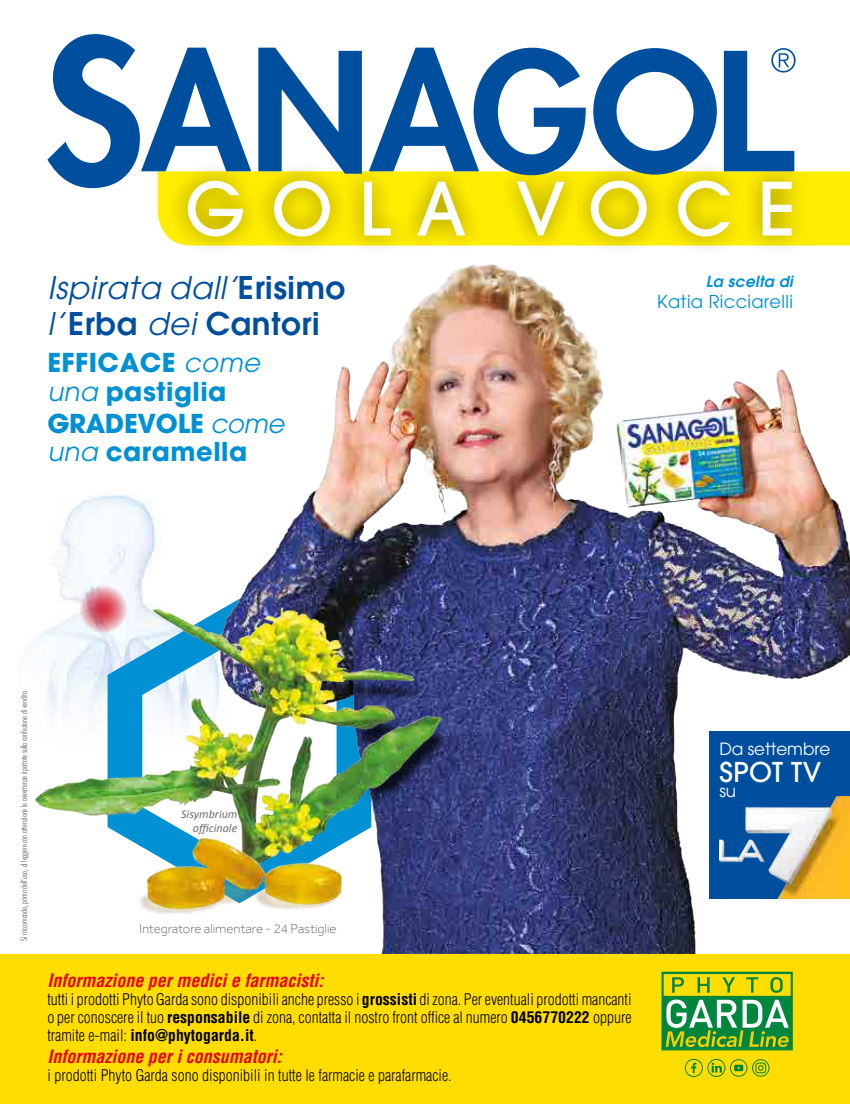
<style>
.page{position:relative;width:850px;height:1104px;background:#fff}
.page>*{position:absolute;margin:0;border:0;box-sizing:border-box;transform-origin:0 0}
.t1{font:500 72.75px "Avant Garde";letter-spacing:.355em;color:#fff}
.t2{font:italic 31.05px/35.4px "Avant Garde";letter-spacing:.02em;color:#004f9f}
.t3{font:500 27.15px "Avant Garde";letter-spacing:.02em;color:#fff}
.t4{font:700 25.8px/28.3px "Avant Garde";letter-spacing:.02em;color:#0090d4}
.t5{font:italic 700 condensed 18px "Helvetica";color:#e30613}
.t6{font:17.85px "Avant Garde";letter-spacing:.02em;color:#0090d4}
.t7{font:16.8px "Avant Garde";letter-spacing:-.005em;color:#fff}
.t8{font:300 condensed 15.75px/18px "Helvetica";color:#000;text-align:justify}
.t9{font:italic 600 15.3px "Avant Garde";letter-spacing:.02em;color:#0090d4}
.t10{font:300 13.2px "Effra Corp";color:#706f6f}
.t11{font:italic 12px/14.1px "Calibri";color:#706f6f;text-align:right}
.t12{font:300 condensed 8.25px "Futura";color:#706f6f}
.s1{font-weight:600;font-style:normal}
.s2{font-weight:400;font-style:italic}
.s3{font-weight:700}
</style>
<div class="page">
<div style="left:158px;top:171px;width:692px;height:74px;background:#ffed00"></div>
<div style="left:168px;top:160px;width:643px;height:96px;background:#000;opacity:.45"></div>
<svg style="left:258px;top:48px;width:104px;height:126px"></svg>
<svg style="left:47px;top:34px;width:204px;height:154px"></svg>
<svg style="left:724px;top:48px;width:71px;height:123px"></svg>
<svg style="left:369px;top:48px;width:216px;height:127px"></svg>
<svg style="left:593px;top:48px;width:124px;height:127px"></svg>
<img style="left:57px;top:495px;width:103px;height:98px">
<svg style="left:79px;top:584px;width:48px;height:49px"></svg>
<img style="left:206px;top:253px;width:644px;height:701px">
<img style="left:34px;top:593px;width:415px;height:317px">
<img style="left:121px;top:808px;width:237px;height:112px">
<svg style="left:337px;top:662px;width:5px;height:5px"></svg>
<div style="left:0;top:954px;width:850px;height:150px;background:#fd0"></div>
<svg style="left:661px;top:971px;width:131px;height:79px"></svg>
<svg style="left:711px;top:1062px;width:11px;height:10px"></svg>
<div style="left:707px;top:1059px;width:18px;height:17px;border:1px solid #00873e;border-radius:50%"></div>
<div style="left:730px;top:1059px;width:17px;height:17px;border:1px solid #00873e;border-radius:50%"></div>
<svg style="left:734px;top:1064px;width:9px;height:7px"></svg>
<svg style="left:691px;top:1062px;width:5px;height:11px"></svg>
<div style="left:685px;top:1059px;width:17px;height:17px;border:1px solid #00873e;border-radius:50%"></div>
<div style="left:752px;top:1059px;width:17px;height:17px;border:1px solid #00873e;border-radius:50%"></div>
<svg style="left:755px;top:1062px;width:11px;height:11px"></svg>
<div style="left:709px;top:731px;width:141px;height:167px;background:#004f9f"></div>
<img style="left:719px;top:797px;width:131px;height:101px">
<h1 class="t1" style="left:185px;top:164px;width:612px">GOLA VOCE</h1>
<p class="t9" style="left:706px;top:271px;width:88px">La scelta di</p>
<p class="t6" style="left:657px;top:290px;width:137px">Katia Ricciarelli</p>
<h2 class="t2" style="left:47px;top:270px;width:299px">Ispirata dall’<span class="s1">Erisimo </span>l’<span class="s1">Erba</span> dei <span class="s1">Cantori</span></h2>
<h3 class="t4" style="left:47px;top:348px;width:214px">EFFICACE <span class="s2">come una</span> pastiglia</h3>
<h3 class="t4" style="left:47px;top:409px;width:238px">GRADEVOLE <span class="s2">come una</span> caramella</h3>
<p class="t12" style="left:19px;top:941px;width:252px;rotate:-90deg">Si raccomanda, prima dell’uso, di leggere con attenzione le avvertenze riportate sulla confezione di vendita.</p>
<p class="t11" style="left:181px;top:806px;width:58px">Sisymbrium officinale</p>
<p class="t10" style="left:139px;top:921px;width:199px">Integratore alimentare - 24 Pastiglie</p>
<p class="t5" style="left:47px;top:969px;width:278px">Informazione per medici e farmacisti:</p>
<p class="t8" style="left:47px;top:990px;width:586px">tutti i prodotti Phyto Garda sono disponibili anche presso i <span class="s3">grossisti</span> di zona. Per eventuali prodotti mancanti o per conoscere il tuo <span class="s3">responsabile</span> di zona, contatta il nostro front office al numero <span class="s3">0456770222</span> oppure tramite e-mail: <span class="s3">info@phytogarda.it</span>.</p>
<p class="t5" style="left:47px;top:1045px;width:236px">Informazione per i consumatori:</p>
<p class="t8" style="left:47px;top:1066px;width:406px">i prodotti Phyto Garda sono disponibili in tutte le farmacie e parafarmacie.</p>
<p class="t7" style="left:719px;top:738px;width:112px">Da settembre</p>
<h3 class="t3" style="left:719px;top:755px;width:103px">SPOT TV</h3>
<p class="t7" style="left:719px;top:781px;width:18px">su</p>
</div>
